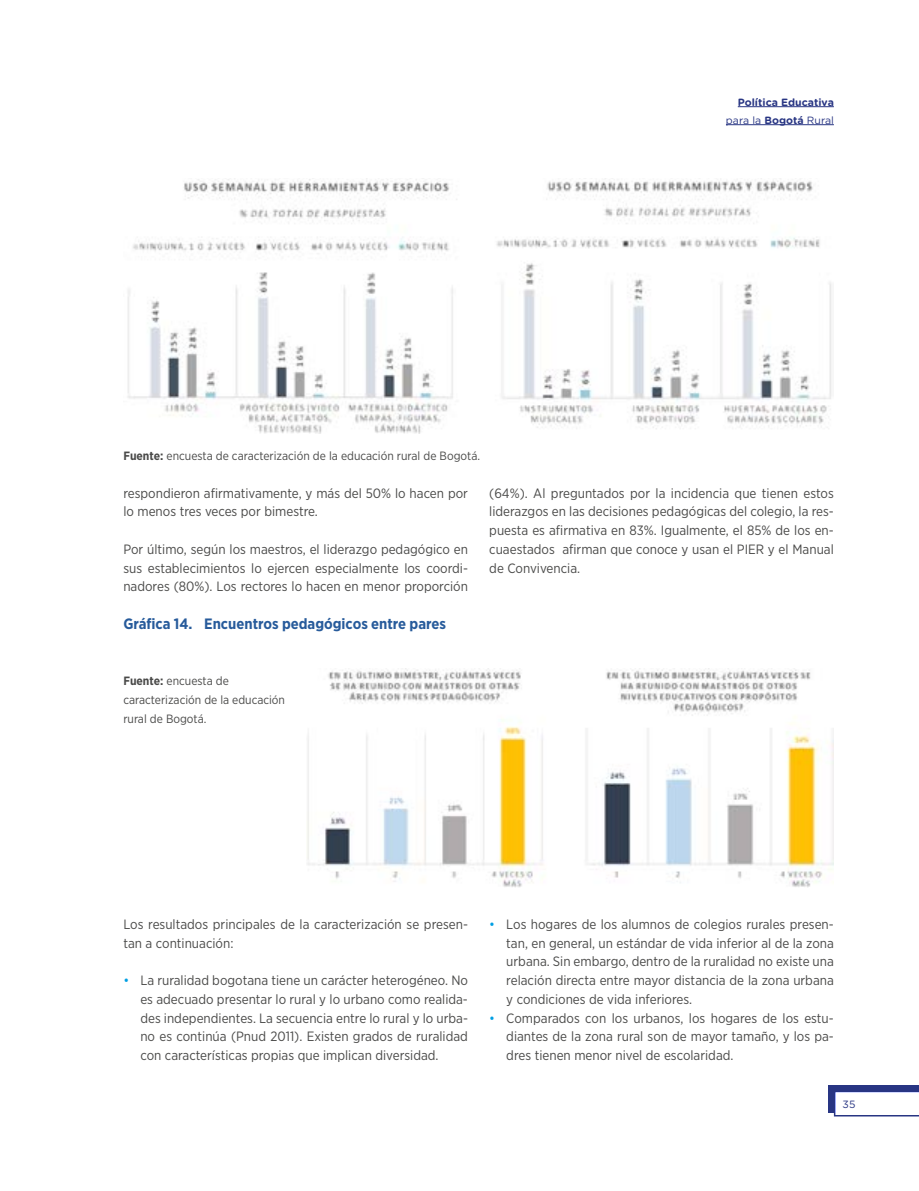
<style>
.page{position:relative;width:919px;height:1191px;background:#fff}
.page>*{position:absolute;margin:0;border:0;box-sizing:border-box;transform-origin:0 0}
.t1{font:700 15px "Gotham Narrow";color:#275b9b}
.t2{font:13.5px/18.8px "Gotham Narrow";color:#4a4a49;text-align:justify}
.t3{font:12px/18.8px "Gotham Narrow";color:#4a4a49}
.t4{font:700 10.5px/18px "Gotham Rounded";color:#283583;text-align:right}
.t5{font:10.5px "Gotham Rounded";color:#283583}
.s1{font-weight:400}
.s2{font-weight:700}
.s3{color:#009fe3}
</style>
<div class="page">
<div style="left:828px;top:1085px;width:90px;height:28px;background:#283583"></div>
<hr style="left:737px;top:106px;width:96px;height:1px;background:#283583">
<hr style="left:726px;top:124px;width:107px;height:1px;background:#283583">
<svg style="left:833px;top:1092px;width:85px;height:24px;background:#eeeff7"></svg>
<img style="left:127px;top:179px;width:705px;height:254px">
<img style="left:307px;top:668px;width:526px;height:219px">
<p class="t4" style="left:725px;top:92px;width:109px">Política Educativa <span class="s1">para la</span> Bogotá <span class="s1">Rural</span></p>
<p class="t3" style="left:123px;top:446px;width:358px"><span class="s2">Fuente:</span> encuesta de caracterización de la educación rural de Bogotá.</p>
<p class="t2" style="left:123px;top:483px;width:346px">respondieron afirmativamente, y más del 50% lo hacen por lo menos tres veces por bimestre.</p>
<p class="t2" style="left:123px;top:539px;width:346px">Por último, según los maestros, el liderazgo pedagógico en sus establecimientos lo ejercen especialmente los coordi&shy;nadores (80%). Los rectores lo hacen en menor proporción</p>
<p class="t1" style="left:123px;top:614px;width:324px">Gráfica 14. Encuentros pedagógicos entre pares</p>
<p class="t2" style="left:489px;top:483px;width:346px">(64%). Al preguntados por la incidencia que tienen estos liderazgos en las decisiones pedagógicas del colegio, la res&shy;puesta es afirmativa en 83%. Igualmente, el 85% de los en&shy;cuaestados afirman que conoce y usan el PIER y el Manual de Convivencia.</p>
<p class="t3" style="left:123px;top:671px;width:163px"><span class="s2">Fuente:</span> encuesta de caracterización de la educación rural de Bogotá.</p>
<p class="t2" style="left:123px;top:914px;width:346px">Los resultados principales de la caracterización se presen&shy;tan a continuación:</p>
<p class="t2" style="left:140px;top:970px;width:329px;text-indent:-17px"><span class="s3">•</span> La ruralidad bogotana tiene un carácter heterogéneo. No es adecuado presentar lo rural y lo urbano como realida&shy;des independientes. La secuencia entre lo rural y lo urba&shy;no es continúa (Pnud 2011). Existen grados de ruralidad con características propias que implican diversidad.</p>
<p class="t2" style="left:506px;top:914px;width:329px;text-indent:-17px"><span class="s3">•</span> Los hogares de los alumnos de colegios rurales presen&shy;tan, en general, un estándar de vida inferior al de la zona urbana. Sin embargo, dentro de la ruralidad no existe una relación directa entre mayor distancia de la zona urbana y condiciones de vida inferiores.</p>
<p class="t2" style="left:506px;top:1008px;width:329px;text-indent:-17px"><span class="s3">•</span> Comparados con los urbanos, los hogares de los estu&shy;diantes de la zona rural son de mayor tamaño, y los pa&shy;dres tienen menor nivel de escolaridad.</p>
<p class="t5" style="left:842px;top:1097px;width:14px">35</p>
</div>
